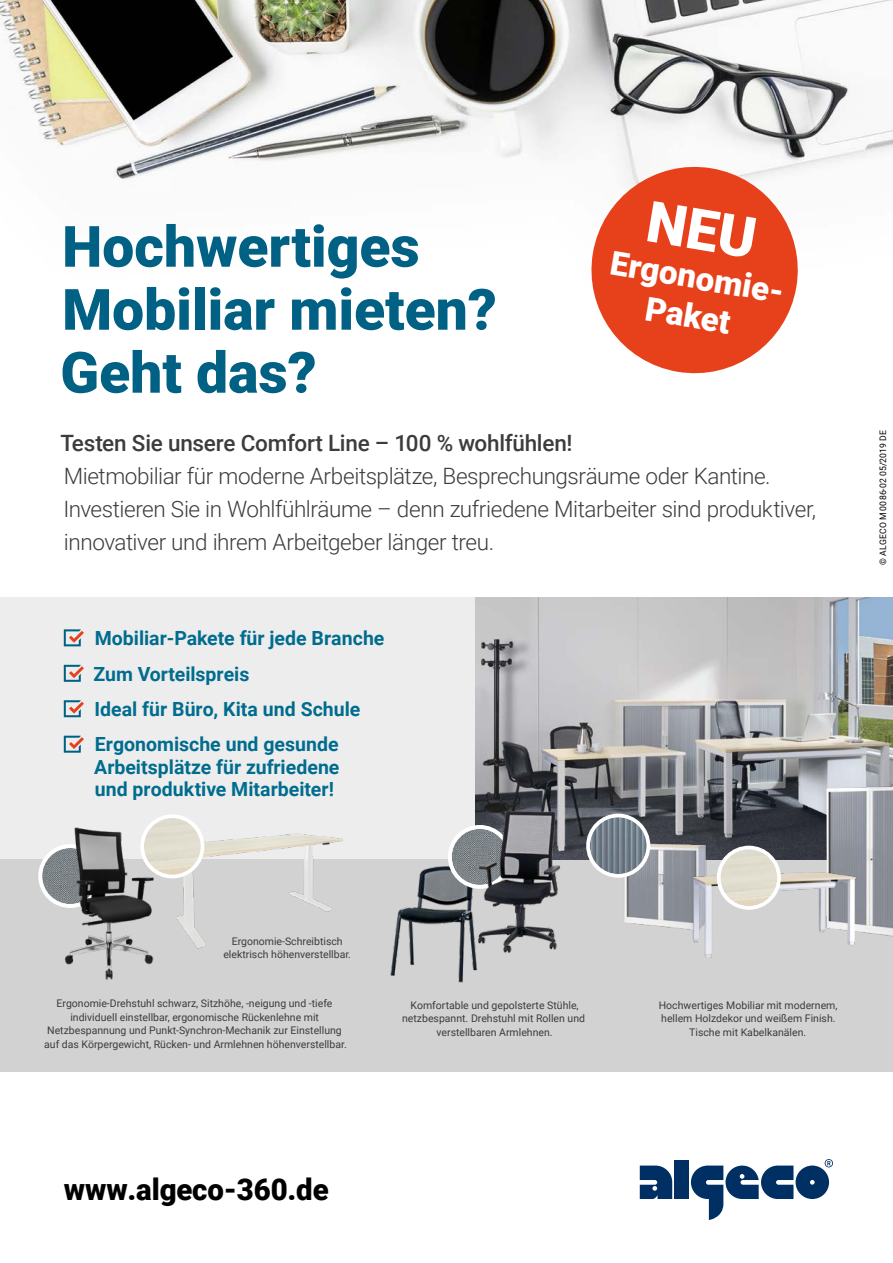
<style>
.page{position:relative;width:893px;height:1263px;background:#fff}
.page>*{position:absolute;margin:0;border:0;box-sizing:border-box;transform-origin:0 0}
.t1{font:900 57px/63px "Roboto";color:#006184}
.t2{font:900 33px/39px "Roboto";color:#fff;text-align:center}
.t3{font:900 30px "Roboto";letter-spacing:-.005em;color:#000}
.t4{font:300 22.5px/33px "Roboto";letter-spacing:-.02em;color:#3c3c3b}
.t5{font:500 22.5px "Roboto";letter-spacing:-.01em;color:#3c3c3b}
.t6{font:700 19.5px/35.4px "Roboto";color:#006c8e}
.t7{font:10.5px/13.5px "Roboto";color:#3c3c3b;text-align:center}
.t8{font:9px "Roboto";letter-spacing:.02em;color:#000;scale:.96 1}
</style>
<div class="page">
<div style="left:0;top:838px;width:893px;height:234px;background:#d2d2d2"></div>
<img style="left:475px;top:597px;width:418px;height:262px">
<div style="left:0;top:596px;width:475px;height:263px;background:#ededed"></div>
<svg style="left:64px;top:665px;width:20px;height:17px"></svg>
<svg style="left:64px;top:700px;width:20px;height:17px"></svg>
<svg style="left:64px;top:736px;width:20px;height:17px"></svg>
<img style="left:0;top:0;width:893px;height:180px">
<svg style="left:640px;top:1165px;width:32px;height:34px"></svg>
<div style="left:675px;top:1160px;width:14px;height:39px;background:#003063"></div>
<svg style="left:691px;top:1159px;width:142px;height:61px"></svg>
<svg style="left:583px;top:159px;width:223px;height:215px;fill:#e7411c"></svg>
<svg style="left:64px;top:629px;width:20px;height:17px"></svg>
<img style="left:390px;top:833px;width:88px;height:150px">
<img style="left:452px;top:829px;width:56px;height:56px;border-radius:28px">
<div style="left:448px;top:825px;width:64px;height:64px;border:4px solid #fff;border-radius:50%"></div>
<img style="left:42px;top:848px;width:56px;height:56px;border-radius:28px">
<div style="left:38px;top:844px;width:64px;height:64px;border:4px solid #fff;border-radius:50%"></div>
<img style="left:459px;top:800px;width:120px;height:154px">
<img style="left:812px;top:775px;width:81px;height:162px">
<img style="left:624px;top:825px;width:99px;height:104px">
<img style="left:683px;top:859px;width:183px;height:99px">
<svg style="left:588px;top:815px;width:60px;height:61px"></svg>
<img style="left:590px;top:817px;width:57px;height:57px;border-radius:28px">
<div style="left:586px;top:814px;width:64px;height:64px;border:4px solid #fff;border-radius:50%"></div>
<img style="left:47px;top:826px;width:111px;height:154px">
<img style="left:159px;top:833px;width:184px;height:116px">
<div style="left:142px;top:816px;width:61px;height:60px;background:#fff;border-radius:50%"></div>
<img style="left:144px;top:818px;width:57px;height:57px;border-radius:28px">
<div style="left:140px;top:814px;width:64px;height:64px;border:4px solid #fff;border-radius:50%"></div>
<svg style="left:719px;top:847px;width:60px;height:61px"></svg>
<img style="left:720px;top:849px;width:57px;height:57px;border-radius:28px">
<div style="left:717px;top:846px;width:64px;height:64px;border:4px solid #fff;border-radius:50%"></div>
<div style="left:647px;top:201px;width:109px;height:58px;background:#e7411c"></div>
<h1 class="t1" style="left:60px;top:213px;width:438px">Hochwertiges<br>Mobiliar mieten?<br>Geht das?</h1>
<h2 class="t2" style="left:614px;top:243px;width:179px;rotate:9deg">Ergonomie-<br>Paket</h2>
<h3 class="t5" style="left:60px;top:427px;width:514px">Testen Sie unsere Comfort Line – 100 % wohlfühlen!</h3>
<h3 class="t4" style="left:63px;top:458px;width:754px">Mietmobiliar für moderne Arbeitsplätze, Besprechungsräume oder Kantine.<br>Investieren Sie in Wohlfühlräume – denn zufriedene Mitarbeiter sind produktiver, innovativer und ihrem Arbeitgeber länger treu.</h3>
<h3 class="t6" style="left:95px;top:620px;width:291px">Mobiliar-Pakete für jede Branche</h3>
<h3 class="t6" style="left:93px;top:655px;width:269px">Zum Vorteilspreis<br>Ideal für Büro, Kita und Schule<br>Ergonomische und gesunde</h3>
<h3 class="t6" style="left:94px;top:755px;width:247px;line-height:22.5px">Arbeitsplätze für zufriedene und produktive Mitarbeiter!</h3>
<p class="t8" style="left:877px;top:564px;width:142px;rotate:-90deg">© ALGECO M 0086-02 05/2019 DE</p>
<p class="t7" style="left:223px;top:934px;width:129px">Ergonomie-Schreibtisch elektrisch höhenverstellbar.</p>
<p class="t7" style="left:44px;top:996px;width:304px">Ergonomie-Drehstuhl schwarz, Sitzhöhe, -neigung und -tiefe individuell einstellbar, ergonomische Rückenlehne mit Netzbespannung und Punkt-Synchron-Mechanik zur Einstellung auf das Körpergewicht, Rücken- und Armlehnen höhenverstellbar.</p>
<h3 class="t3" style="left:64px;top:1168px;width:266px">www.algeco-360.de</h3>
<p class="t7" style="left:402px;top:998px;width:184px">Komfortable und gepolsterte Stühle, netzbespannt. Drehstuhl mit Rollen und verstellbaren Armlehnen.</p>
<p class="t7" style="left:659px;top:998px;width:180px">Hochwertiges Mobiliar mit modernem, hellem Holzdekor und weißem Finish.<br>Tische mit Kabelkanälen.</p>
</div>
